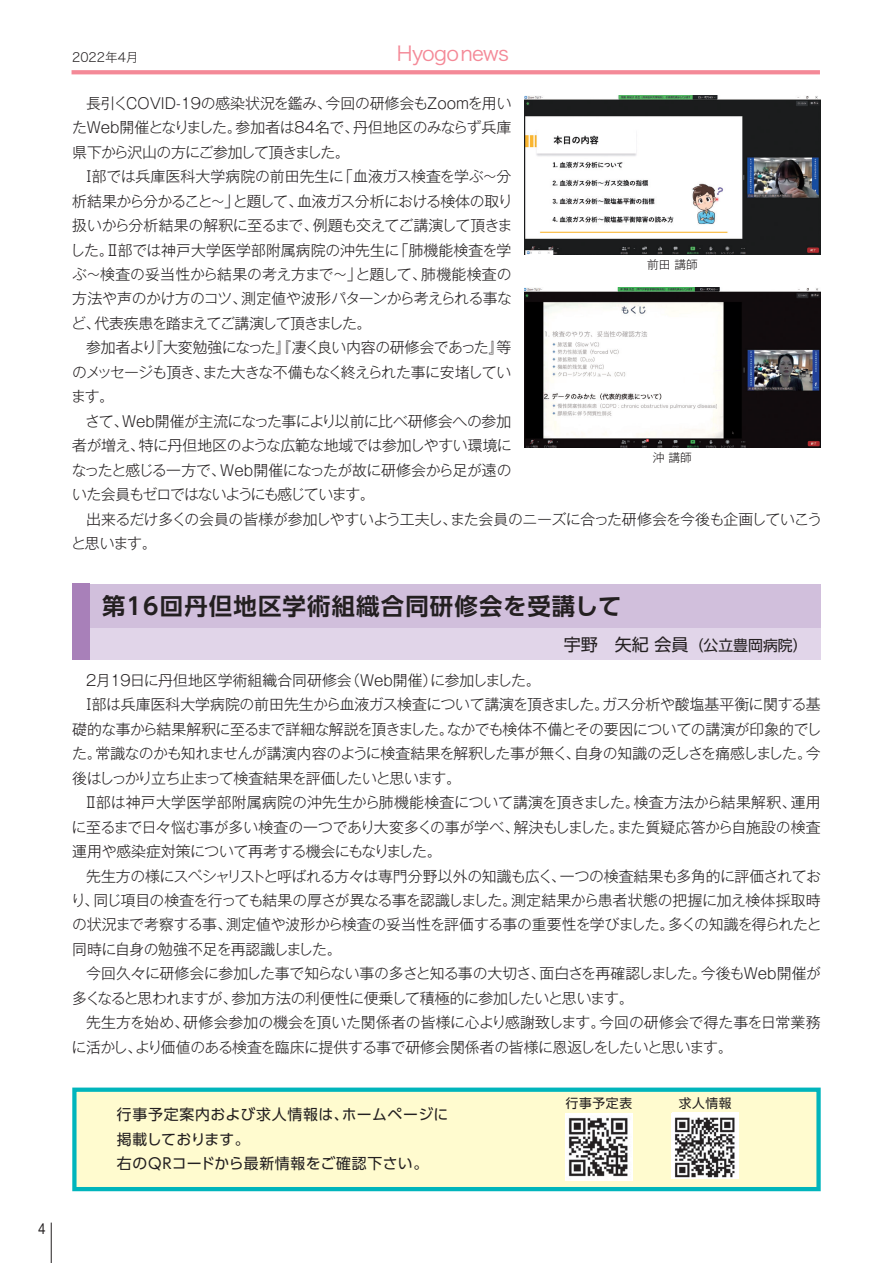
<style>
.page{position:relative;width:893px;height:1263px;background:#fff}
.page>*{position:absolute;margin:0;border:0;box-sizing:border-box;transform-origin:0 0}
.t1{font:700 23.4px "UD Shin Go Pro De";letter-spacing:.05em;color:#231f20}
.t2{font:20.25px "Hira Kaku Std N W3";letter-spacing:-.035em;color:#f48997}
.t3{font:300 14.85px/24.5px "Gothic MB101 Pro";letter-spacing:-.03em;color:#231f20;text-align:justify}
.t4{font:14.85px/24.5px "UD Shin Go Pro";letter-spacing:.03em;color:#231f20}
.t5{font:300 14.85px "Gothic MB101 Pro";letter-spacing:-.01em;color:#231f20}
.t6{font:300 14.85px "Gothic MB101 Pro";letter-spacing:.02em;color:#231f20}
.t7{font:300 14.85px "Gothic MB101 Pro";letter-spacing:-.005em;color:#231f20}
.t8{font:300 14.85px "Gothic MB101 Pro";color:#231f20}
.t9{font:300 14.85px "Gothic MB101 Pro";letter-spacing:-.075em;color:#231f20}
.t10{font:13.5px "Gothic MB101 Pro";color:#231f20;scale:.8 1}
.t11{font:12.75px "UD Shin Go Pro";letter-spacing:.05em;color:#231f20}
.t12{font:12.75px "Hira Kaku Std W2";color:#231f20}
.t13{font:300 11.7px "Gothic MB101 Pro";color:#231f20}
.s1{font-size:16.95px}
</style>
<div class="page">
<div style="left:72px;top:1087px;width:749px;height:104px;background:#fffbcf;border:4px solid #00b5bc"></div>
<div style="left:672px;top:1112px;width:67px;height:67px;background:#fff"></div>
<img style="left:675px;top:1117px;width:60px;height:61px">
<img style="left:565px;top:1114px;width:67px;height:66px">
<div style="left:89px;top:584px;width:731px;height:44px;background:#d1bfdc"></div>
<div style="left:89px;top:628px;width:731px;height:32px;background:#e1d5e9"></div>
<div style="left:72px;top:584px;width:17px;height:76px;background:#a880b9"></div>
<img style="left:524px;top:96px;width:297px;height:159px">
<img style="left:524px;top:288px;width:297px;height:159px">
<svg style="left:72px;top:70px;width:748px;height:4px;background:#f48d9b"></svg>
<hr style="left:51px;top:1222px;width:1px;height:41px;background:#231f20">
<p class="t10" style="left:38px;top:1218px;width:11px">4</p>
<p class="t12" style="left:72px;top:48px;width:68px">2022年4月</p>
<h2 class="t2" style="left:397px;top:38px;width:113px">Hyogonews</h2>
<p class="t3" style="left:72px;top:89px;width:441px;text-indent:14px">長引くCOVID-19の感染状況を鑑み、今回の研修会もZoomを用いたWeb開催となりました。参加者は84名で、丹但地区のみならず兵庫県下から沢山の方にご参加して頂きました。</p>
<p class="t3" style="left:70px;top:162px;width:444px;text-indent:11px">Ⅰ部では兵庫医科大学病院の前田先生に「血液ガス検査を学ぶ～分析結果から分かること～」と題して、血液ガス分析における検体の取り扱いから分析結果の解釈に至るまで、例題も交えてご講演して頂きました。Ⅱ部では神戸大学医学部附属病院の沖先生に「肺機能検査を学ぶ～検査の妥当性から結果の考え方まで～」と題して、肺機能検査の方法や声のかけ方のコツ、測定値や波形パターンから考えられる事など、代表疾患を踏まえてご講演して頂きました。</p>
<p class="t3" style="left:71px;top:333px;width:442px;text-indent:15px">参加者より『大変勉強になった』『凄く良い内容の研修会であった』等のメッセージも頂き、また大きな不備もなく終えられた事に安堵しています。</p>
<p class="t3" style="left:72px;top:407px;width:442px;text-indent:14px">さて、Web開催が主流になった事により以前に比べ研修会への参加者が増え、特に丹但地区のような広範な地域では参加しやすい環境になったと感じる一方で、Web開催になったが故に研修会から足が遠のいた会員もゼロではないようにも感じています。</p>
<p class="t3" style="left:71px;top:504px;width:753px;text-indent:15px">出来るだけ多くの会員の皆様が参加しやすいよう工夫し、また会員のニーズに合った研修会を今後も企画していこうと思います。</p>
<p class="t13" style="left:647px;top:255px;width:52px">前田 講師</p>
<p class="t13" style="left:653px;top:448px;width:40px">沖 講師</p>
<h1 class="t1" style="left:102px;top:587px;width:521px">第16回丹但地区学術組織合同研修会を受講して</h1>
<p class="t4" style="left:564px;top:633px;width:245px"><span class="s1">宇野　矢紀会員</span>（公立豊岡病院）</p>
<p class="t8" style="left:86px;top:668px;width:456px">2月19日に丹但地区学術組織合同研修会（Web開催）に参加しました。</p>
<p class="t3" style="left:82px;top:690px;width:740px">Ⅰ部は兵庫医科大学病院の前田先生から血液ガス検査について講演を頂きました。ガス分析や酸塩基平衡に関する基</p>
<p class="t3" style="left:72px;top:715px;width:751px">礎的な事から結果解釈に至るまで詳細な解説を頂きました。なかでも検体不備とその要因についての講演が印象的でし</p>
<p class="t3" style="left:72px;top:739px;width:750px">た。常識なのかも知れませんが講演内容のように検査結果を解釈した事が無く、自身の知識の乏しさを痛感しました。今</p>
<p class="t9" style="left:72px;top:766px;width:390px">後はしっかり立ち止まって検査結果を評価したいと思います。</p>
<p class="t6" style="left:84px;top:790px;width:739px">Ⅱ部は神戸大学医学部附属病院の沖先生から肺機能検査について講演を頂きました。検査方法から結果解釈、運用</p>
<p class="t3" style="left:72px;top:813px;width:751px">に至るまで日々悩む事が多い検査の一つであり大変多くの事が学べ、解決もしました。また質疑応答から自施設の検査</p>
<p class="t3" style="left:72px;top:837px;width:371px">運用や感染症対策について再考する機会にもなりました。</p>
<p class="t3" style="left:86px;top:861px;width:736px">先生方の様にスペシャリストと呼ばれる方々は専門分野以外の知識も広く、一つの検査結果も多角的に評価されてお</p>
<p class="t3" style="left:71px;top:886px;width:751px">り、同じ項目の検査を行っても結果の厚さが異なる事を認識しました。測定結果から患者状態の把握に加え検体採取時</p>
<p class="t5" style="left:72px;top:912px;width:751px">の状況まで考察する事、測定値や波形から検査の妥当性を評価する事の重要性を学びました。多くの知識を得られたと</p>
<p class="t3" style="left:72px;top:935px;width:271px">同時に自身の勉強不足を再認識しました。</p>
<p class="t3" style="left:86px;top:959px;width:736px">今回久々に研修会に参加した事で知らない事の多さと知る事の大切さ、面白さを再確認しました。今後もWeb開催が</p>
<p class="t3" style="left:72px;top:984px;width:563px">多くなると思われますが、参加方法の利便性に便乗して積極的に参加したいと思います。</p>
<p class="t7" style="left:86px;top:1010px;width:736px">先生方を始め、研修会参加の機会を頂いた関係者の皆様に心より感謝致します。今回の研修会で得た事を日常業務</p>
<p class="t3" style="left:72px;top:1033px;width:663px">に活かし、より価値のある検査を臨床に提供する事で研修会関係者の皆様に恩返しをしたいと思います。</p>
<p class="t4" style="left:117px;top:1102px;width:333px">行事予定案内および求人情報は、ホームページに掲載しております。<br>右のQRコードから最新情報をご確認下さい。</p>
<p class="t11" style="left:566px;top:1093px;width:68px">行事予定表</p>
<p class="t11" style="left:679px;top:1093px;width:54px">求人情報</p>
</div>
